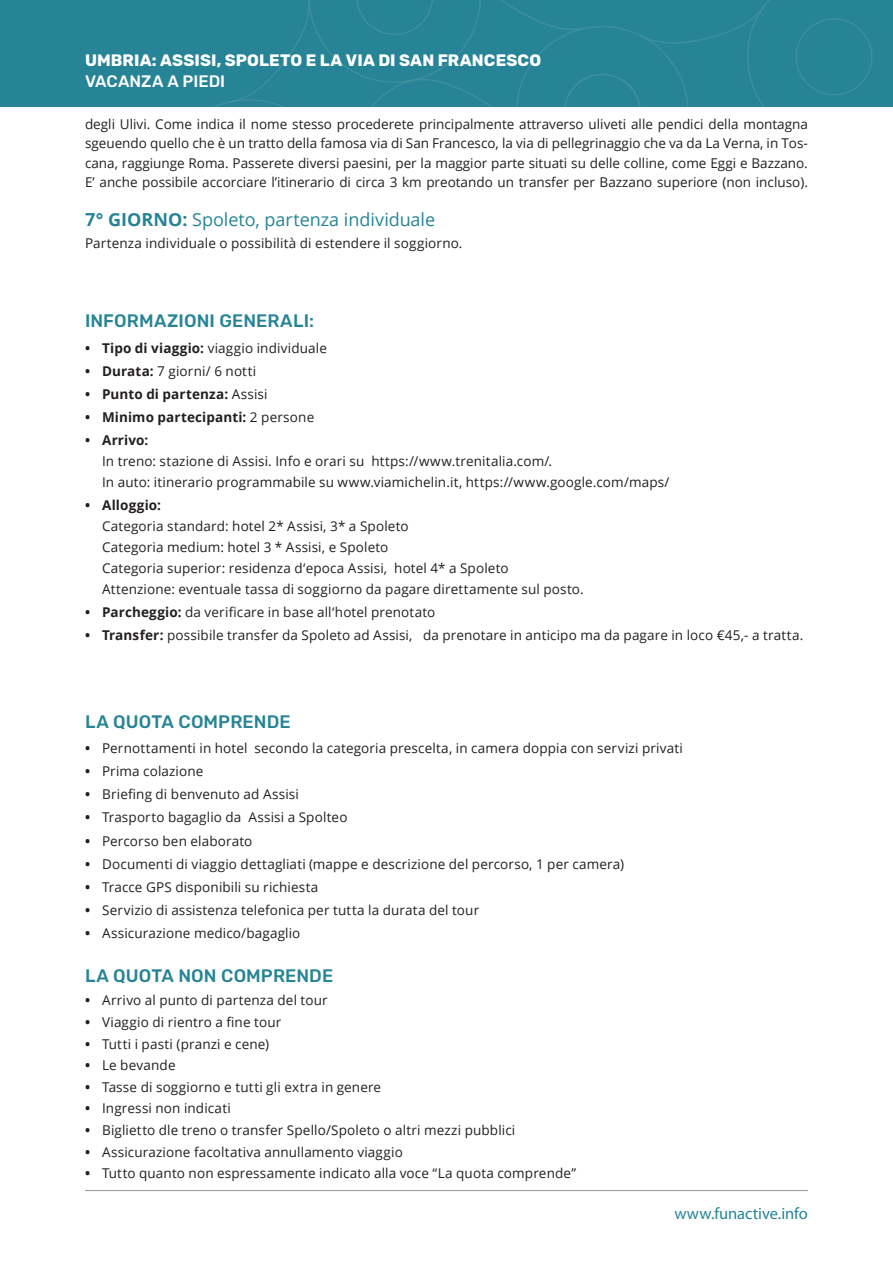
<style>
.page{position:relative;width:893px;height:1263px;background:#fff}
.page>*{position:absolute;margin:0;border:0;box-sizing:border-box;transform-origin:0 0}
.Teaser_Rubik_medium{font:500 18px "Rubik";letter-spacing:.005em;color:#268496}
.Stile_di_paragrafo_1{font:18px "Open Sans";letter-spacing:-.005em;color:#268496}
.t1{font:700 16.5px "Rubik";letter-spacing:.01em;color:#fff}
.t2{font:16.5px "Myriad Pro";letter-spacing:-.005em;color:#268496}
.t3{font:500 16.5px "Rubik";color:#fff}
.t4{font:13.5px/21px "Open Sans";letter-spacing:.01em;color:#231f20}
.t5{font:700 13.5px "Open Sans";letter-spacing:.01em;color:#231f20}
.s1{font-weight:700}
.s2{font-weight:400}
</style>
<div class="page">
<div style="left:0;top:0;width:893px;height:106px;background:#268496"></div>
<svg style="left:216px;top:0;width:657px;height:106px"></svg>
<hr style="left:85px;top:1190px;width:723px;height:1px;background:#939598">
<p class="t1" style="left:85px;top:51px;width:458px">UMBRIA: ASSISI, SPOLETO E LA VIA DI SAN FRANCESCO</p>
<p class="t3" style="left:85px;top:72px;width:142px">VACANZA A PIEDI</p>
<p class="t4" style="left:85px;top:114px;width:724px;line-height:19.5px;text-align:justify">degli Ulivi. Come indica il nome stesso procederete principalmente attraverso uliveti alle pendici della montagna sgeuendo quello che è un tratto della famosa via di San Francesco, la via di pellegrinaggio che va da La Verna, in Tos&shy;cana, raggiunge Roma. Passerete diversi paesini, per la maggior parte situati su delle colline, come Eggi e Bazzano.<br>E’ anche possibile accorciare l’itinerario di circa 3 km preotando un transfer per Bazzano superiore (non incluso).</p>
<p class="Stile_di_paragrafo_1" style="left:85px;top:207px;width:352px"><span class="s1">7° GIORNO:</span> Spoleto, partenza individuale</p>
<p class="t4" style="left:85px;top:232px;width:379px">Partenza individuale o possibilità di estendere il soggiorno.</p>
<p class="Teaser_Rubik_medium" style="left:85px;top:311px;width:231px">INFORMAZIONI GENERALI:</p>
<p class="t4" style="left:85px;top:337px;width:243px"><span class="s1">• Tipo di viaggio:</span> viaggio individuale</p>
<p class="t4" style="left:85px;top:360px;width:173px"><span class="s1">• Durata:</span> 7 giorni/ 6 notti</p>
<p class="t5" style="left:85px;top:384px;width:184px">• Punto di partenza: <span class="s2">Assisi</span></p>
<p class="t5" style="left:85px;top:407px;width:231px">• Minimo partecipanti: <span class="s2">2 persone</span></p>
<p class="t4" style="left:102px;top:429px;width:569px;text-indent:-17px"><span class="s1">• Arrivo:<br></span>In treno: stazione di Assisi. Info e orari su https://www.trenitalia.com/.<br>In auto: itinerario programmabile su www.viamichelin.it, https://www.google.com/maps/</p>
<p class="t4" style="left:102px;top:494px;width:483px;text-indent:-17px"><span class="s1">• Alloggio:<br></span>Categoria standard: hotel 2* Assisi, 3* a Spoleto<br>Categoria medium: hotel 3 * Assisi, e Spoleto<br>Categoria superior: residenza d‘epoca Assisi, hotel 4* a Spoleto Attenzione: eventuale tassa di soggiorno da pagare direttamente sul posto.</p>
<p class="t4" style="left:85px;top:601px;width:352px"><span class="s1">• Parcheggio:</span> da verificare in base all‘hotel prenotato</p>
<p class="t4" style="left:85px;top:625px;width:720px"><span class="s1">• Transfer:</span> possibile transfer da Spoleto ad Assisi, da prenotare in anticipo ma da pagare in loco €45,- a tratta.</p>
<p class="Teaser_Rubik_medium" style="left:85px;top:711px;width:207px">LA QUOTA COMPRENDE</p>
<p class="t4" style="left:85px;top:737px;width:599px"><span class="s1">•</span> Pernottamenti in hotel secondo la categoria prescelta, in camera doppia con servizi privati</p>
<p class="t4" style="left:85px;top:760px;width:120px"><span class="s1">•</span> Prima colazione</p>
<p class="t4" style="left:85px;top:783px;width:215px"><span class="s1">•</span> Briefing di benvenuto ad Assisi</p>
<p class="t4" style="left:85px;top:807px;width:264px"><span class="s1">•</span> Trasporto bagaglio da Assisi a Spolteo</p>
<p class="t4" style="left:85px;top:830px;width:169px"><span class="s1">•</span> Percorso ben elaborato</p>
<p class="t4" style="left:85px;top:853px;width:541px"><span class="s1">•</span> Documenti di viaggio dettagliati (mappe e descrizione del percorso, 1 per camera)</p>
<p class="t4" style="left:85px;top:876px;width:235px"><span class="s1">•</span> Tracce GPS disponibili su richiesta</p>
<p class="t4" style="left:85px;top:899px;width:396px"><span class="s1">•</span> Servizio di assistenza telefonica per tutta la durata del tour</p>
<p class="t4" style="left:85px;top:922px;width:217px"><span class="s1">•</span> Assicurazione medico/bagaglio</p>
<p class="Teaser_Rubik_medium" style="left:85px;top:965px;width:250px">LA QUOTA NON COMPRENDE</p>
<p class="t4" style="left:85px;top:989px;width:244px"><span class="s1">•</span> Arrivo al punto di partenza del tour</p>
<p class="t4" style="left:85px;top:1011px;width:198px"><span class="s1">•</span> Viaggio di rientro a fine tour</p>
<p class="t4" style="left:85px;top:1033px;width:186px"><span class="s1">•</span> Tutti i pasti (pranzi e cene)</p>
<p class="t4" style="left:85px;top:1054px;width:92px"><span class="s1">•</span> Le bevande</p>
<p class="t4" style="left:85px;top:1076px;width:298px"><span class="s1">•</span> Tasse di soggiorno e tutti gli extra in genere</p>
<p class="t4" style="left:85px;top:1098px;width:147px"><span class="s1">•</span> Ingressi non indicati</p>
<p class="t4" style="left:85px;top:1119px;width:432px"><span class="s1">•</span> Biglietto dle treno o transfer Spello/Spoleto o altri mezzi pubblici</p>
<p class="t4" style="left:85px;top:1141px;width:319px"><span class="s1">•</span> Assicurazione facoltativa annullamento viaggio</p>
<p class="t4" style="left:85px;top:1162px;width:493px"><span class="s1">•</span> Tutto quanto non espressamente indicato alla voce “La quota comprende”</p>
<p class="t2" style="left:674px;top:1203px;width:135px">www.funactive.info</p>
</div>
